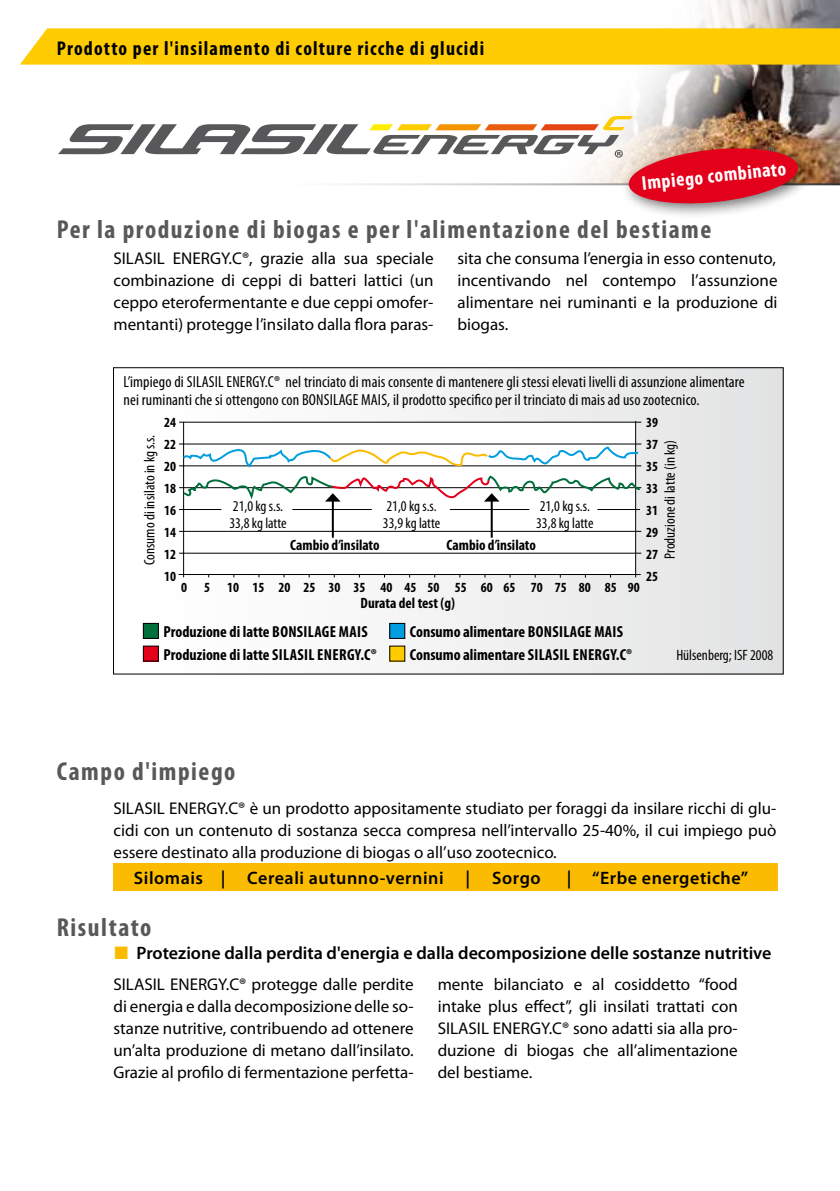
<style>
.page{position:relative;width:840px;height:1191px;background:#fff}
.page>*{position:absolute;margin:0;border:0;box-sizing:border-box;transform-origin:0 0}
.t1{font:700 condensed 26px "Myriad Pro";letter-spacing:.06em;color:#58585a}
.t2{font:700 condensed 20px "Myriad Pro";letter-spacing:.06em;color:#000}
.t3{font:700 condensed 20px "Myriad Pro";color:#fff}
.t4{font:600 18px "Myriad Pro";color:#000}
.t5{font:600 18px "Myriad Pro";letter-spacing:.03em;color:#000}
.t6{font:17px/22px "Myriad Pro";color:#000;text-align:justify}
.t7{font:condensed 16px/18px "Myriad Pro";letter-spacing:.01em;color:#000}
.t8{font:700 condensed 16px "Myriad Pro";color:#000}
.t9{font:condensed 15px/17px "Myriad Pro";color:#000}
.t10{font:700 condensed 15px "Myriad Pro";color:#000}
.t11{font:700 condensed 14px/22px "Myriad Pro";color:#000;text-align:justify}
.s1{color:#fabb00}
</style>
<div class="page">
<div style="left:113px;top:863px;width:664px;height:27px;background:#fabb00"></div>
<div style="left:113px;top:368px;width:669px;height:306px;background:linear-gradient(to right,#fff,#e2e3e4)"></div>
<div style="left:184px;top:421px;width:451px;height:152px;background:#fff"></div>
<hr style="left:183px;top:422px;width:1px;height:155px;background:#000">
<hr style="left:179px;top:444px;width:462px;height:1px;background:#000">
<hr style="left:179px;top:465px;width:462px;height:1px;background:#000">
<hr style="left:179px;top:487px;width:462px;height:1px;background:#000">
<hr style="left:179px;top:509px;width:42px;height:1px;background:#000">
<hr style="left:179px;top:531px;width:462px;height:1px;background:#000">
<hr style="left:179px;top:553px;width:462px;height:1px;background:#000">
<hr style="left:179px;top:422px;width:462px;height:1px;background:#000">
<hr style="left:634px;top:421px;width:1px;height:156px;background:#000">
<hr style="left:178px;top:574px;width:462px;height:1px;background:#000">
<hr style="left:331px;top:500px;width:2px;height:38px;background:#000">
<hr style="left:490px;top:500px;width:2px;height:38px;background:#000">
<svg style="left:181px;top:446px;width:461px;height:71px"></svg>
<div style="left:389px;top:646px;width:15px;height:15px;background:#fecc00"></div>
<div style="left:143px;top:646px;width:15px;height:15px;background:#e2001a"></div>
<div style="left:389px;top:623px;width:15px;height:15px;background:#009ee0"></div>
<div style="left:389px;top:623px;width:16px;height:15px;border:1px solid #000"></div>
<div style="left:143px;top:623px;width:15px;height:15px;background:#006f3b"></div>
<div style="left:143px;top:623px;width:15px;height:15px;border:1px solid #000"></div>
<img style="left:629px;top:0;width:210px;height:183px">
<svg style="left:20px;top:28px;width:819px;height:37px;background:#fdcd09"></svg>
<div style="left:620px;top:140px;width:193px;height:79px;background:#000;opacity:.55"></div>
<svg style="left:58px;top:116px;width:741px;height:91px"></svg>
<p class="t2" style="left:57px;top:36px;width:429px">Prodotto per l'insilamento di colture ricche di glucidi</p>
<p class="t3" style="left:640px;top:171px;width:147px;rotate:-6deg">Impiego combinato</p>
<h1 class="t1" style="left:57px;top:213px;width:655px">Per la produzione di biogas e per l'alimentazione del bestiame</h1>
<p class="t6" style="left:113px;top:247px;width:321px">SILASIL ENERGY.C®, grazie alla sua speciale combinazione di ceppi di batteri lattici (un ceppo eterofermentante e due ceppi omofer&shy;mentanti) protegge l’insilato dalla flora paras-</p>
<p class="t6" style="left:457px;top:247px;width:321px">sita che consuma l’energia in esso contenuto, incentivando nel contempo l’assunzione alimentare nei ruminanti e la produzione di biogas.</p>
<p class="t7" style="left:123px;top:372px;width:622px">L’impiego di SILASIL ENERGY.C® nel trinciato di mais consente di mantenere gli stessi elevati livelli di assunzione alimentare nei ruminanti che si ottengono con BONSILAGE MAIS, il prodotto specifico per il trinciato di mais ad uso zootecnico.</p>
<p class="t11" style="left:164px;top:411px;width:13px">24<br>22<br>20<br>18<br>16<br>14<br>12<br>10</p>
<p class="t11" style="left:645px;top:411px;width:13px">39<br>37<br>35<br>33<br>31<br>29<br>27<br>25</p>
<p class="t9" style="left:141px;top:565px;width:132px;rotate:-90deg">Consumo di insilato in kg s.s.</p>
<p class="t9" style="left:661px;top:559px;width:120px;rotate:-90deg">Produzione di latte (in kg)</p>
<p class="t10" style="left:360px;top:593px;width:96px">Durata del test (g)</p>
<p class="t9" style="left:229px;top:497px;width:59px">21,0 kg s.s.<br>33,8 kg latte</p>
<p class="t9" style="left:383px;top:497px;width:59px">21,0 kg s.s.<br>33,9 kg latte</p>
<p class="t9" style="left:536px;top:497px;width:59px">21,0 kg s.s.<br>33,8 kg latte</p>
<p class="t10" style="left:290px;top:536px;width:91px">Cambio d’insilato</p>
<p class="t10" style="left:446px;top:536px;width:91px">Cambio d’insilato</p>
<p class="t11" style="left:181px;top:576px;width:459px">0 5 10 15 20 25 30 35 40 45 50 55 60 65 70 75 80 85 90</p>
<p class="t8" style="left:163px;top:622px;width:133px">Produzione di latte Bonsilage</p>
<p class="t8" style="left:339px;top:622px;width:18px">Mais</p>
<p class="t8" style="left:409px;top:622px;width:142px">Consumo alimentare Bonsilage</p>
<p class="t8" style="left:594px;top:622px;width:18px">Mais</p>
<p class="t8" style="left:163px;top:644px;width:122px">Produzione di latte Silasil</p>
<p class="t8" style="left:317px;top:644px;width:15px">Energy</p>
<p class="t8" style="left:360px;top:644px;width:18px">.C®</p>
<p class="t8" style="left:409px;top:644px;width:132px">Consumo alimentare Silasil</p>
<p class="t8" style="left:572px;top:644px;width:15px">Energy</p>
<p class="t8" style="left:615px;top:644px;width:18px">.C®</p>
<p class="t9" style="left:676px;top:646px;width:98px">Hülsenberg; ISF 2008</p>
<h1 class="t1" style="left:57px;top:755px;width:180px">Campo d'impiego</h1>
<p class="t6" style="left:113px;top:797px;width:664px">SILASIL ENERGY.C® è un prodotto appositamente studiato per foraggi da insilare ricchi di glu&shy;cidi con un contenuto di sostanza secca compresa nell’intervallo 25-40%, il cui impiego può essere destinato alla produzione di biogas o all’uso zootecnico.</p>
<p class="t5" style="left:134px;top:866px;width:408px">Silomais | Cereali autunno-vernini | Sorgo</p>
<p class="t5" style="left:566px;top:866px;width:183px">| “Erbe energetiche”</p>
<h1 class="t1" style="left:57px;top:911px;width:96px">Risultato</h1>
<p class="t4" style="left:114px;top:941px;width:658px"><span class="s1">■</span> Protezione dalla perdita d'energia e dalla decomposizione delle sostanze nutritive</p>
<p class="t6" style="left:113px;top:973px;width:301px">SILASIL ENERGY.C® protegge dalle perdite di energia e dalla decomposizione delle so&shy;stanze nutritive, contribuendo ad ottenere un’alta produzione di metano dall’insilato.<br>Grazie al profilo di fermentazione perfetta-</p>
<p class="t6" style="left:437px;top:973px;width:301px">mente bilanciato e al cosiddetto “food intake plus effect”, gli insilati trattati con SILASIL ENERGY.C® sono adatti sia alla pro&shy;duzione di biogas che all’alimentazione del bestiame.</p>
</div>
